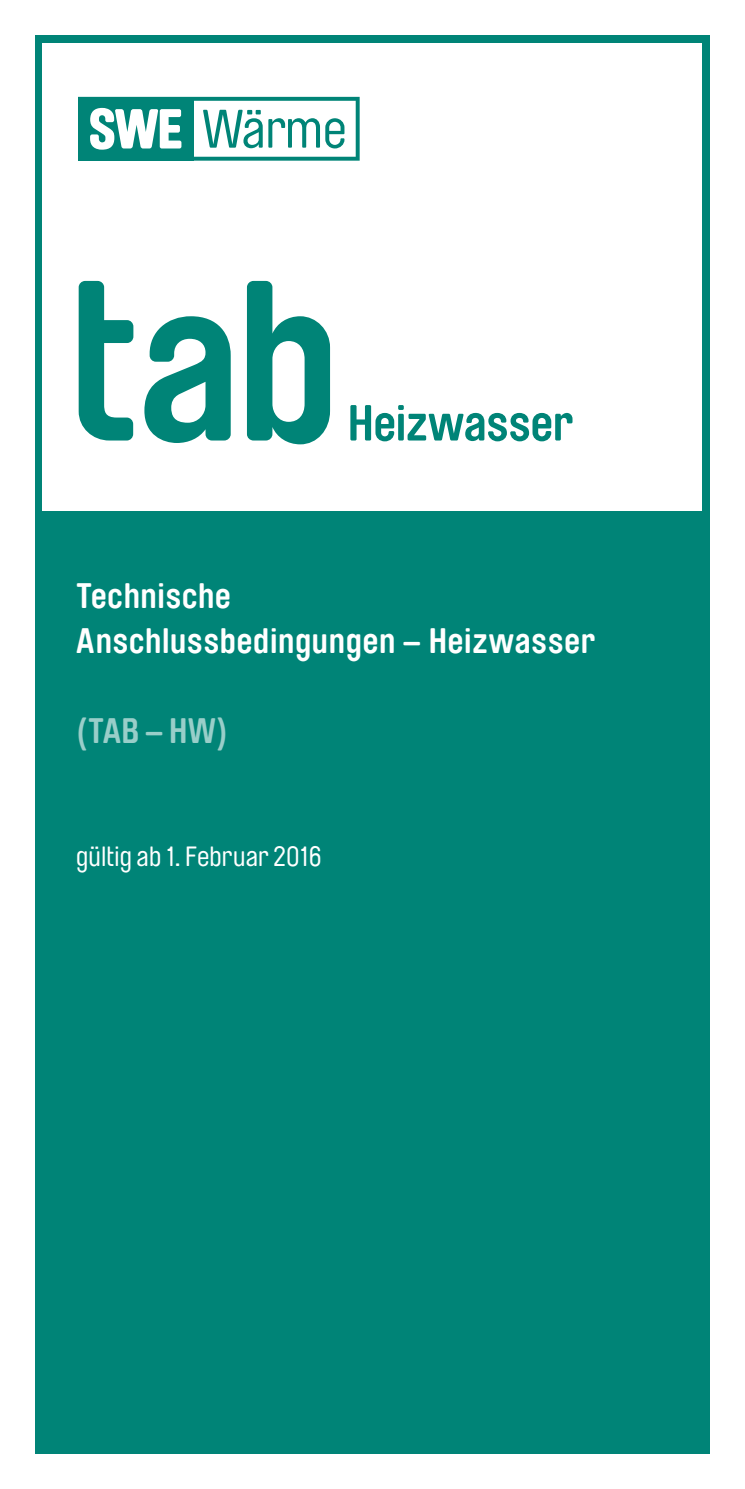
<style>
.page{position:relative;width:745px;height:1489px;background:#fff}
.page>*{position:absolute;margin:0;border:0;box-sizing:border-box;transform-origin:0 0}
.t1{font:700 225px "Brauer Neue";color:#008477}
.t2{font:700 50px "Brauer Neue";letter-spacing:-.005em;color:#008477}
.t3{font:700 35px/45px "Brauer Neue";letter-spacing:.02em;color:#fff}
.t4{font:700 35px "Brauer Neue";color:#99cec9}
.t5{font:27.5px "Brauer Neue";letter-spacing:.005em;color:#fff}
</style>
<div class="page">
<div style="left:35px;top:35px;width:674px;height:1418px;background:#008477"></div>
<svg style="left:43px;top:43px;width:659px;height:467px"></svg>
<svg style="left:78px;top:97px;width:281px;height:64px"></svg>
<h1 class="t1" style="left:67px;top:233px;width:273px">tab</h1>
<h2 class="t2" style="left:347px;top:394px;width:227px">Heizwasser</h2>
<p class="t3" style="left:76px;top:573px;width:520px">Technische<br>Anschlussbedingungen – Heizwasser</p>
<p class="t4" style="left:76px;top:710px;width:153px">(TAB – HW)</p>
<p class="t5" style="left:76px;top:841px;width:246px">gültig ab 1. Februar 2016</p>
</div>
